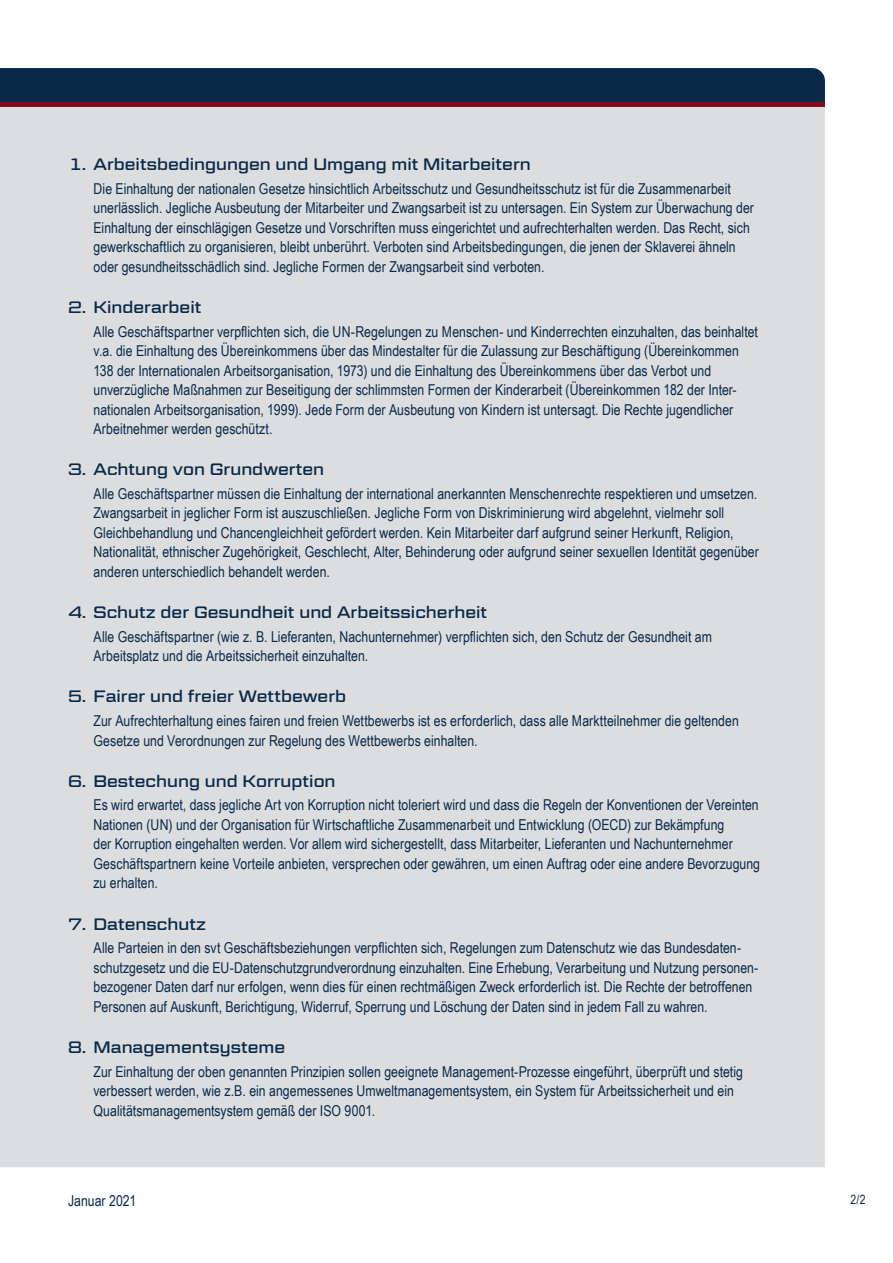
<style>
.page{position:relative;width:893px;height:1263px;background:#fff}
.page>*{position:absolute;margin:0;border:0;box-sizing:border-box;transform-origin:0 0}
.t1{font:16.5px "Geom Graphic";color:#092949}
.t2{font:15px/19.5px "Arial Narrow";color:#092949}
.t3{font:12.75px "Arial Narrow";color:#092949}
</style>
<div class="page">
<div style="left:0;top:106px;width:825px;height:1061px;background:#dcdddf"></div>
<div style="left:0;top:68px;width:825px;height:34px;background:#092949"></div>
<hr style="left:0;top:102px;width:825px;height:4px;background:#850b22">
<p class="t1" style="left:68px;top:154px;width:464px">1. Arbeitsbedingungen und Umgang mit Mitarbeitern</p>
<p class="t2" style="left:94px;top:178px;width:662px">Die Einhaltung der nationalen Gesetze hinsichtlich Arbeitsschutz und Gesundheitsschutz ist für die Zusammenarbeit unerlässlich. Jegliche Ausbeutung der Mitarbeiter und Zwangsarbeit ist zu untersagen. Ein System zur Überwachung der Einhaltung der einschlägigen Gesetze und Vorschriften muss eingerichtet und aufrechterhalten werden. Das Recht, sich gewerkschaftlich zu organisieren, bleibt unberührt. Verboten sind Arbeitsbedingungen, die jenen der Sklaverei ähneln oder gesundheitsschädlich sind. Jegliche Formen der Zwangsarbeit sind verboten.</p>
<p class="t1" style="left:68px;top:297px;width:135px">2. Kinderarbeit</p>
<p class="t2" style="left:94px;top:321px;width:666px">Alle Geschäftspartner verpflichten sich, die UN-Regelungen zu Menschen- und Kinderrechten einzuhalten, das beinhaltet v.a. die Einhaltung des Übereinkommens über das Mindestalter für die Zulassung zur Beschäftigung (Übereinkommen 138 der Internationalen Arbeitsorganisation, 1973) und die Einhaltung des Übereinkommens über das Verbot und unverzügliche Maßnahmen zur Beseitigung der schlimmsten Formen der Kinderarbeit (Übereinkommen 182 der Inter&shy;nationalen Arbeitsorganisation, 1999). Jede Form der Ausbeutung von Kindern ist untersagt. Die Rechte jugendlicher Arbeitnehmer werden geschützt.</p>
<p class="t1" style="left:68px;top:459px;width:258px">3. Achtung von Grundwerten</p>
<p class="t2" style="left:94px;top:483px;width:667px">Alle Geschäftspartner müssen die Einhaltung der international anerkannten Menschenrechte respektieren und umsetzen.<br>Zwangsarbeit in jeglicher Form ist auszuschließen. Jegliche Form von Diskriminierung wird abgelehnt, vielmehr soll Gleichbehandlung und Chancengleichheit gefördert werden. Kein Mitarbeiter darf aufgrund seiner Herkunft, Religion, Nationalität, ethnischer Zugehörigkeit, Geschlecht, Alter, Behinderung oder aufgrund seiner sexuellen Identität gegenüber anderen unterschiedlich behandelt werden.</p>
<p class="t1" style="left:68px;top:602px;width:421px">4. Schutz der Gesundheit und Arbeitssicherheit</p>
<p class="t2" style="left:94px;top:626px;width:620px">Alle Geschäftspartner (wie z. B. Lieferanten, Nachunternehmer) verpflichten sich, den Schutz der Gesundheit am<br>Arbeitsplatz und die Arbeitssicherheit einzuhalten.</p>
<p class="t1" style="left:68px;top:686px;width:280px">5. Fairer und freier Wettbewerb</p>
<p class="t2" style="left:94px;top:710px;width:647px">Zur Aufrechterhaltung eines fairen und freien Wettbewerbs ist es erforderlich, dass alle Marktteilnehmer die geltenden<br>Gesetze und Verordnungen zur Regelung des Wettbewerbs einhalten.</p>
<p class="t1" style="left:68px;top:771px;width:269px">6. Bestechung und Korruption</p>
<p class="t2" style="left:94px;top:795px;width:668px">Es wird erwartet, dass jegliche Art von Korruption nicht toleriert wird und dass die Regeln der Konventionen der Vereinten Nationen (UN) und der Organisation für Wirtschaftliche Zusammenarbeit und Entwicklung (OECD) zur Bekämpfung<br>der Korruption eingehalten werden. Vor allem wird sichergestellt, dass Mitarbeiter, Lieferanten und Nachunternehmer Geschäftspartnern keine Vorteile anbieten, versprechen oder gewähren, um einen Auftrag oder eine andere Bevorzugung zu erhalten.</p>
<p class="t1" style="left:68px;top:914px;width:139px">7. Datenschutz</p>
<p class="t2" style="left:94px;top:938px;width:666px">Alle Parteien in den svt Geschäftsbeziehungen verpflichten sich, Regelungen zum Datenschutz wie das Bundesdaten&shy;schutzgesetz und die EU-Datenschutzgrundverordnung einzuhalten. Eine Erhebung, Verarbeitung und Nutzung personen&shy;bezogener Daten darf nur erfolgen, wenn dies für einen rechtmäßigen Zweck erforderlich ist. Die Rechte der betroffenen Personen auf Auskunft, Berichtigung, Widerruf, Sperrung und Löschung der Daten sind in jedem Fall zu wahren.</p>
<p class="t1" style="left:68px;top:1037px;width:219px">8. Managementsysteme</p>
<p class="t2" style="left:94px;top:1061px;width:651px">Zur Einhaltung der oben genannten Prinzipien sollen geeignete Management-Prozesse eingeführt, überprüft und stetig verbessert werden, wie z.B. ein angemessenes Umweltmanagementsystem, ein System für Arbeitssicherheit und ein<br>Qualitätsmanagementsystem gemäß der ISO 9001.</p>
<p class="t2" style="left:68px;top:1190px;width:70px">Januar 2021</p>
<p class="t3" style="left:850px;top:1190px;width:17px">2/2</p>
</div>
